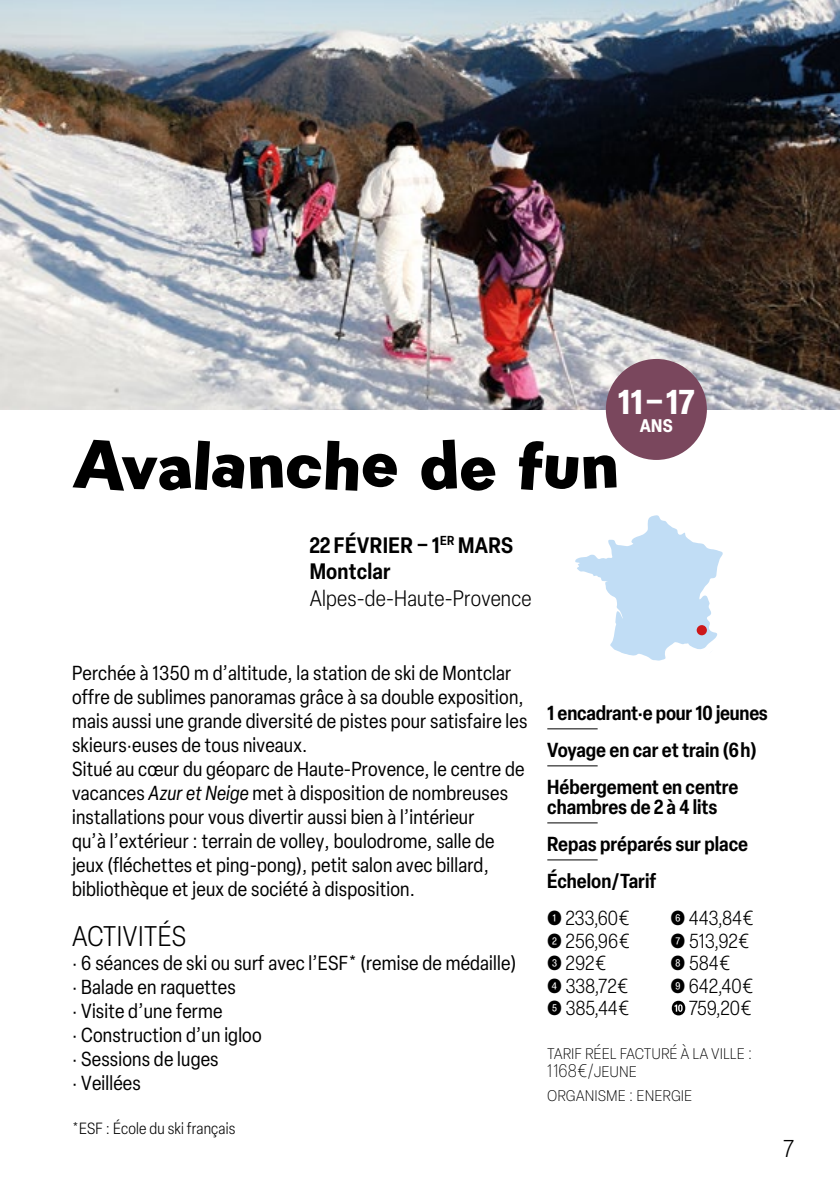
<style>
.page{position:relative;width:840px;height:1191px;background:#fff}
.page>*{position:absolute;margin:0;border:0;box-sizing:border-box;transform-origin:0 0}
.t1{font:68px "Gambado Sans Forte";color:#000}
.t2{font:700 condensed 34px "Elza";color:#fff}
.t3{font:300 condensed 28px "Elza";letter-spacing:.02em;color:#000}
.t4{font:300 condensed 24px "Elza";color:#000}
.t5{font:600 condensed 22px/26.4px "Elza";letter-spacing:.015em;color:#000}
.t6{font:300 condensed 22px "Elza";letter-spacing:.01em;color:#000}
.t7{font:condensed 20px/24px "Elza";letter-spacing:.01em;color:#000}
.t8{font:600 condensed 20px/37px "Elza";color:#000}
.t9{font:300 condensed 20px/22.6px "Elza";letter-spacing:-.005em;color:#000}
.t10{font:200 condensed 18px/18px "Elza";color:#000}
.t11{font:700 condensed 18px "Elza";color:#fff}
.t12{font:300 condensed 16px "Elza";letter-spacing:.01em;color:#000}
.s1{font-style:italic}
</style>
<div class="page">
<img style="left:0;top:0;width:839px;height:409px">
<svg style="left:575px;top:515px;width:148px;height:146px"></svg>
<div style="left:696px;top:625px;width:10px;height:10px;background:#cd1719;border-radius:50%"></div>
<hr style="left:547px;top:728px;width:50px;height:1px;background:#000">
<hr style="left:547px;top:765px;width:50px;height:1px;background:#000">
<hr style="left:547px;top:822px;width:50px;height:1px;background:#000">
<hr style="left:547px;top:859px;width:50px;height:1px;background:#000">
<svg style="left:671px;top:1000px;width:14px;height:15px"></svg>
<svg style="left:674px;top:1004px;width:8px;height:7px"></svg>
<div style="left:605px;top:359px;width:101px;height:101px;background:#7a475d;border-radius:50%"></div>
<h2 class="t2" style="left:617px;top:378px;width:79px">11 – 17</h2>
<p class="t11" style="left:639px;top:413px;width:35px">ANS</p>
<h1 class="t1" style="left:72px;top:420px;width:548px">Avalanche de fun</h1>
<p class="t5" style="left:309px;top:531px;width:205px">22 FÉVRIER – 1<sup>ER</sup> MARS<br>Montclar</p>
<p class="t6" style="left:309px;top:584px;width:223px">Alpes-de-Haute-Provence</p>
<p class="t7" style="left:72px;top:660px;width:456px">Perchée à 1350 m d’altitude, la station de ski de Montclar offre de sublimes panoramas grâce à sa double exposition, mais aussi une grande diversité de pistes pour satisfaire les skieurs·euses de tous niveaux.<br>Situé au cœur du géoparc de Haute-Provence, le centre de vacances <span class="s1">Azur et Neige</span> met à disposition de nombreuses installations pour vous divertir aussi bien à l’intérieur<br>qu’à l’extérieur : terrain de volley, boulodrome, salle de jeux (fléchettes et ping-pong), petit salon avec billard, bibliothèque et jeux de société à disposition.</p>
<h3 class="t3" style="left:72px;top:918px;width:115px">ACTIVITÉS</h3>
<p class="t7" style="left:72px;top:950px;width:445px">· 6 séances de ski ou surf avec l’ESF* (remise de médaille) · Balade en raquettes<br>· Visite d’une ferme<br>· Construction d’un igloo<br>· Sessions de luges<br>· Veillées</p>
<p class="t12" style="left:72px;top:1118px;width:165px">*ESF : École du ski français</p>
<p class="t8" style="left:547px;top:694px;width:222px">1 encadrant·e pour 10 jeunes<br>Voyage en car et train (6 h)<br>Hébergement en centre</p>
<p class="t8" style="left:547px;top:788px;width:202px">chambres de 2 à 4 lits<br>Repas préparés sur place<br>Échelon/Tarif</p>
<p class="t9" style="left:547px;top:906px;width:84px">❶ 233,60 €<br>❷ 256,96 €<br>❸ 292 €<br>❹ 338,72 €<br>❺ 385,44 €</p>
<p class="t9" style="left:670px;top:906px;width:85px">❻ 443,84 €</p>
<p class="t9" style="left:670px;top:928px;width:80px">❼ 513,92 €</p>
<p class="t9" style="left:670px;top:951px;width:61px">❽ 584 €</p>
<p class="t9" style="left:670px;top:974px;width:84px">❾ 642,40 €</p>
<p class="t9" style="left:688px;top:996px;width:64px">759,20 €</p>
<p class="t10" style="left:547px;top:1043px;width:207px">TARIF RÉEL FACTURÉ À LA VILLE :<br>1 168 €/JEUNE</p>
<p class="t10" style="left:547px;top:1085px;width:146px">ORGANISME : ENERGIE</p>
<p class="t4" style="left:782px;top:1133px;width:12px">7</p>
</div>
